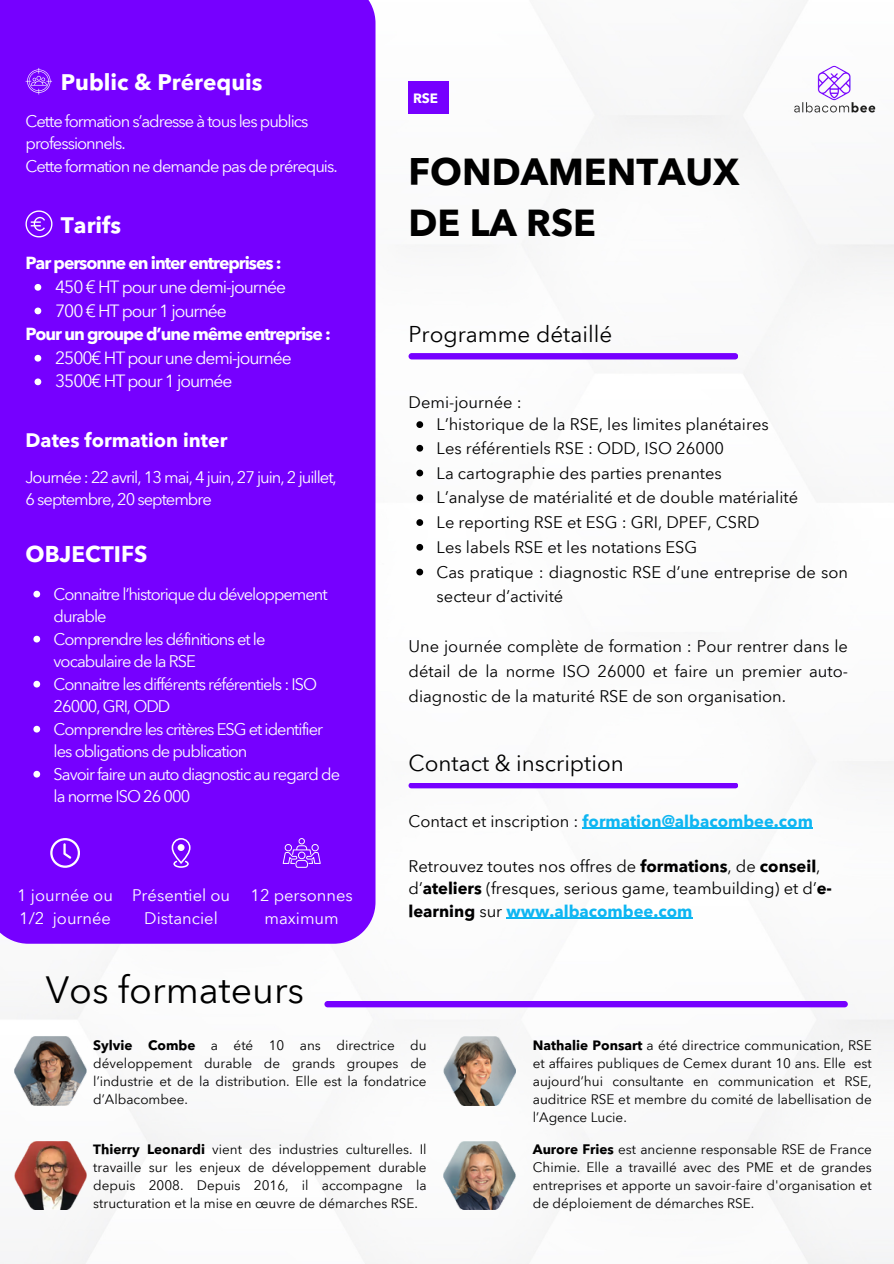
<style>
.page{position:relative;width:894px;height:1264px;background:#fff}
.page>*{position:absolute;margin:0;border:0;box-sizing:border-box;transform-origin:0 0}
.t1{font:700 37.5px/51.8px "Avenir Next Thai Modern";color:#000}
.t2{font:37.5px "Avenir Next Thai Modern";color:#000}
.t3{font:22.5px "Avenir Next Thai Modern";color:#000}
.t4{font:700 22.5px "Avenir Next Thai Modern";color:#fff}
.t5{font:700 19.5px "Avenir Next Thai Modern";color:#fff}
.t6{font:17.4px "Avenir Next Thai Modern";letter-spacing:-.06em;color:#fff}
.t7{font:700 17.4px "Avenir Next Thai Modern";letter-spacing:-.06em;color:#fff}
.t8{font:16.5px/24.8px "Avenir Next Thai Modern";color:#000}
.t9{font:16.5px/22.5px "Avenir Next Thai Modern";letter-spacing:-.06em;color:#fff}
.t10{font:16.5px/22.5px "Avenir Next Thai Modern";color:#fff;text-align:center}
.t11{font:700 16.5px "Avenir Next Thai Modern";color:#0eb6f2}
.t12{font:13.5px/18px "Avenir Next Thai Modern";color:#000;text-align:justify}
.t13{font:700 13.5px "Avenir Next Thai Modern";color:#fff}
.s1{font-weight:400;color:#000}
.s2{font-weight:700}
.s3{font-weight:700;color:#0eb6f2}
</style>
<div class="page">
<img style="left:0;top:8px;width:893px;height:1255px">
<div style="left:324px;top:1000px;width:523px;height:7px;background:#7600ff;border-radius:3px"></div>
<div style="left:408px;top:353px;width:330px;height:6px;background:#7600ff;border-radius:3px"></div>
<div style="left:0;top:0;width:375px;height:943px;background:#7600ff"></div>
<svg style="left:50px;top:838px;width:29px;height:29px"></svg>
<svg style="left:171px;top:838px;width:19px;height:29px"></svg>
<div style="left:177px;top:844px;width:7px;height:7px;background:#fff;border-radius:50%"></div>
<svg style="left:282px;top:838px;width:39px;height:29px"></svg>
<svg style="left:26px;top:68px;width:26px;height:26px"></svg>
<svg style="left:26px;top:210px;width:26px;height:27px"></svg>
<svg style="left:408px;top:782px;width:330px;height:6px"></svg>
<img style="left:14px;top:1141px;width:72px;height:68px">
<img style="left:14px;top:1036px;width:72px;height:69px">
<img style="left:443px;top:1036px;width:72px;height:69px">
<div style="left:408px;top:82px;width:40px;height:32px;background:#7600ff"></div>
<img style="left:443px;top:1141px;width:72px;height:68px">
<svg style="left:416px;top:421px;width:7px;height:7px"></svg>
<svg style="left:416px;top:445px;width:7px;height:6px"></svg>
<svg style="left:416px;top:469px;width:7px;height:7px"></svg>
<svg style="left:416px;top:494px;width:7px;height:7px"></svg>
<svg style="left:416px;top:519px;width:7px;height:7px"></svg>
<svg style="left:416px;top:544px;width:7px;height:6px"></svg>
<svg style="left:416px;top:568px;width:7px;height:7px"></svg>
<hr style="left:582px;top:827px;width:230px;height:1px;background:#0eb6f2">
<hr style="left:506px;top:917px;width:186px;height:1px;background:#0eb6f2">
<svg style="left:33px;top:590px;width:7px;height:7px"></svg>
<svg style="left:33px;top:635px;width:7px;height:7px"></svg>
<svg style="left:33px;top:680px;width:7px;height:7px"></svg>
<svg style="left:33px;top:725px;width:7px;height:7px"></svg>
<svg style="left:33px;top:770px;width:7px;height:7px"></svg>
<svg style="left:35px;top:284px;width:6px;height:7px"></svg>
<svg style="left:35px;top:307px;width:6px;height:7px"></svg>
<svg style="left:35px;top:355px;width:6px;height:6px"></svg>
<svg style="left:35px;top:378px;width:6px;height:7px"></svg>
<img style="left:792px;top:65px;width:84px;height:48px">
<p class="t4" style="left:61px;top:65px;width:203px">Public &amp; Prérequis</p>
<p class="t9" style="left:26px;top:109px;width:284px">Cette formation s’adresse à tous les publics professionnels.</p>
<p class="t9" style="left:26px;top:154px;width:313px">Cette formation ne demande pas de prérequis.</p>
<p class="t4" style="left:61px;top:207px;width:62px">Tarifs</p>
<p class="t7" style="left:26px;top:249px;width:257px">Par personne en inter entreprises :</p>
<p class="t6" style="left:55px;top:273px;width:232px">450 € HT pour une demi-journée</p>
<p class="t6" style="left:55px;top:297px;width:173px">700 € HT pour 1 journée</p>
<p class="t7" style="left:26px;top:320px;width:307px">Pour un groupe d’une même entreprise :</p>
<p class="t6" style="left:55px;top:344px;width:238px">2500€ HT pour une demi-journée</p>
<p class="t6" style="left:55px;top:368px;width:179px">3500€ HT pour 1 journée</p>
<p class="t5" style="left:26px;top:425px;width:203px">Dates formation inter</p>
<p class="t9" style="left:26px;top:465px;width:313px">Journée : 22 avril, 13 mai, 4 juin, 27 juin, 2 juillet,<br>6 septembre, 20 septembre</p>
<h4 class="t4" style="left:26px;top:536px;width:123px">OBJECTIFS</h4>
<p class="t9" style="left:54px;top:582px;width:275px">Connaitre l’historique du développement durable</p>
<p class="t9" style="left:54px;top:627px;width:213px">Comprendre les définitions et le vocabulaire de la RSE</p>
<h1 class="t9" style="left:54px;top:672px;width:265px">Connaitre les différents référentiels : ISO<br>26000, GRI, ODD</h1>
<h5 class="t9" style="left:54px;top:717px;width:271px">Comprendre les critères ESG et identifier les obligations de publication</h5>
<p class="t9" style="left:54px;top:762px;width:288px">Savoir faire un auto diagnostic au regard de la norme ISO 26 000</p>
<p class="t10" style="left:17px;top:883px;width:97px">1 journée ou</p>
<p class="t10" style="left:19px;top:905px;width:93px">1/2 journée</p>
<p class="t10" style="left:132px;top:883px;width:99px">Présentiel ou</p>
<p class="t10" style="left:144px;top:905px;width:75px">Distanciel</p>
<p class="t10" style="left:250px;top:883px;width:104px">12 personnes maximum</p>
<p class="t2" style="left:46px;top:960px;width:260px">Vos formateurs</p>
<p class="t13" style="left:413px;top:88px;width:27px">RSE</p>
<h5 class="t1" style="left:408px;top:144px;width:332px">FONDAMENTAUX<br>DE LA RSE</h5>
<p class="t3" style="left:408px;top:316px;width:205px">Programme détaillé</p>
<p class="t8" style="left:408px;top:389px;width:115px">Demi-journée :</p>
<p class="t8" style="left:436px;top:411px;width:333px">L’historique de la RSE, les limites planétaires</p>
<h6 class="t8" style="left:436px;top:435px;width:289px">Les référentiels RSE : ODD, ISO 26000</h6>
<p class="t8" style="left:436px;top:459px;width:287px">La cartographie des parties prenantes</p>
<h3 class="t8" style="left:436px;top:484px;width:363px">L’analyse de matérialité et de double matérialité</h3>
<p class="t8" style="left:436px;top:509px;width:324px">Le reporting RSE et ESG : GRI, DPEF, CSRD</p>
<p class="t8" style="left:436px;top:534px;width:262px">Les labels RSE et les notations ESG</p>
<p class="t8" style="left:436px;top:558px;width:413px">Cas pratique : diagnostic RSE d’une entreprise de son secteur d’activité</p>
<p class="t8" style="left:408px;top:633px;width:441px;text-align:justify">Une journée complète de formation : Pour rentrer dans le détail de la norme ISO 26000 et faire un premier auto&shy;diagnostic de la maturité RSE de son organisation.</p>
<p class="t3" style="left:408px;top:745px;width:217px">Contact &amp; inscription</p>
<p class="t11" style="left:408px;top:808px;width:406px"><span class="s1">Contact et inscription :</span> formation@albacombee.com</p>
<p class="t8" style="left:408px;top:853px;width:424px;line-height:22.5px">Retrouvez toutes nos offres de <span class="s2">formations</span>, de <span class="s2">conseil</span>, d’<span class="s2">ateliers</span> (fresques, serious game, teambuilding) et d’<span class="s2">e&shy;learning</span> sur <span class="s3">www.albacombee.com</span></p>
<p class="t12" style="left:93px;top:1035px;width:335px"><span class="s2">Sylvie Combe</span> a été 10 ans directrice du développement durable de grands groupes de l’industrie et de la distribution. Elle est la fondatrice d’Albacombee.</p>
<p class="t12" style="left:93px;top:1139px;width:335px"><span class="s2">Thierry Leonardi</span> vient des industries culturelles. Il travaille sur les enjeux de développement durable depuis 2008. Depuis 2016, il accompagne la structuration et la mise en œuvre de démarches RSE.</p>
<p class="t12" style="left:532px;top:1035px;width:340px"><span class="s2">Nathalie Ponsart</span> a été directrice communication, RSE et affaires publiques de Cemex durant 10 ans. Elle est aujourd’hui consultante en communication et RSE, auditrice RSE et membre du comité de labellisation de l’Agence Lucie.</p>
<h2 class="t12" style="left:532px;top:1139px;width:340px"><span class="s2">Aurore Fries</span> est ancienne responsable RSE de France Chimie. Elle a travaillé avec des PME et de grandes entreprises et apporte un savoir-faire d'organisation et de déploiement de démarches RSE.</h2>
</div>
